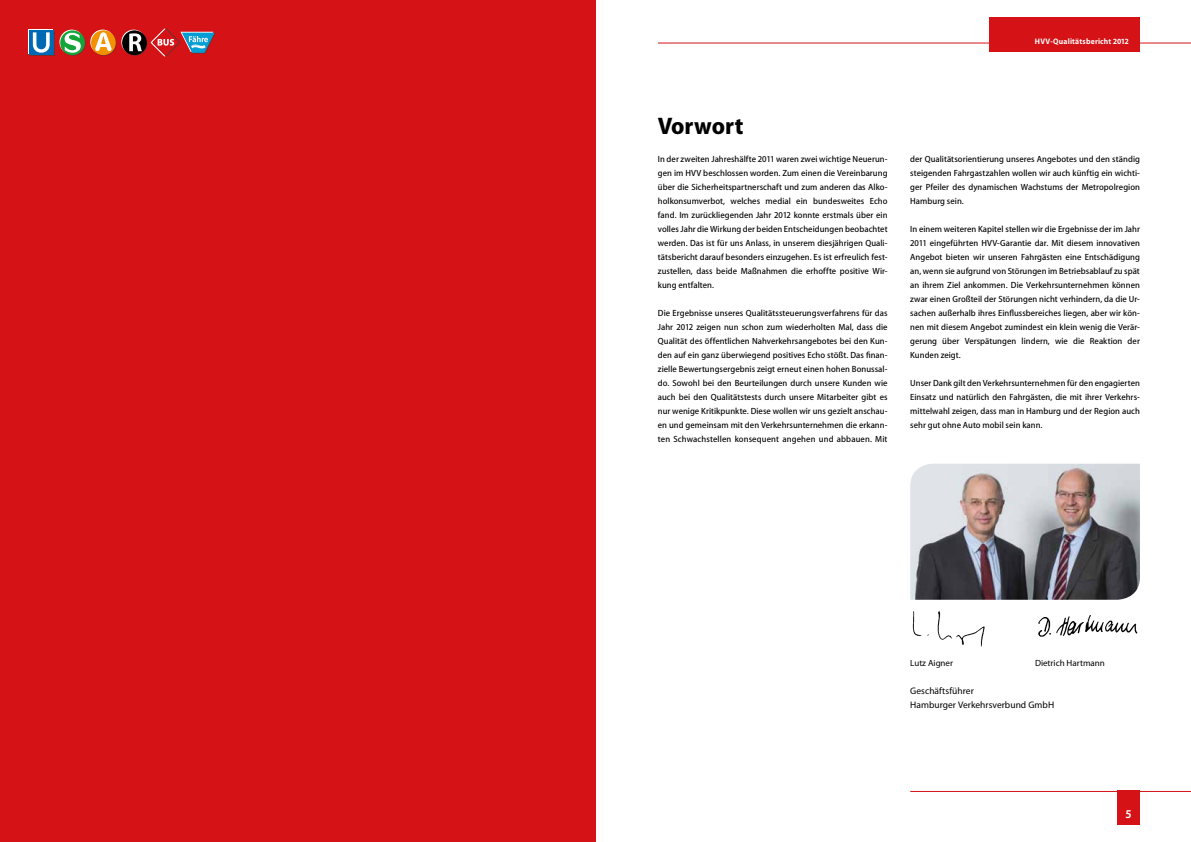
<style>
.page{position:relative;width:1191px;height:842px;background:#fff}
.page>*{position:absolute;margin:0;border:0;box-sizing:border-box;transform-origin:0 0}
.t1{font:700 24px "Myriad MM";color:#000}
.t2{font:12px "Myriad MM";color:#fff}
.t3{font:9.5px/14px "Myriad Pro";letter-spacing:.005em;color:#000}
.t4{font:9px/14px "Myriad MM Light Ziff";letter-spacing:.005em;color:#000;text-align:justify}
.t5{font:9px "Myriad Pro";color:#000}
.t6{font:500 8px "Myriad MM";letter-spacing:.025em;color:#fff}
</style>
<div class="page">
<hr style="left:658px;top:43px;width:533px;height:1px;background:#d51317">
<div style="left:989px;top:17px;width:151px;height:34px;background:#d51317"></div>
<hr style="left:910px;top:791px;width:281px;height:1px;background:#d51317">
<div style="left:1117px;top:791px;width:23px;height:34px;background:#d51317"></div>
<div style="left:0;top:0;width:595px;height:842px;background:#d51317"></div>
<svg style="left:90px;top:30px;width:25px;height:24px"></svg>
<svg style="left:92px;top:31px;width:24px;height:25px"></svg>
<div style="left:91px;top:30px;width:25px;height:25px;background:#f39200;border-radius:50%"></div>
<svg style="left:95px;top:32px;width:16px;height:19px"></svg>
<svg style="left:59px;top:30px;width:25px;height:24px"></svg>
<svg style="left:61px;top:31px;width:25px;height:25px"></svg>
<div style="left:60px;top:30px;width:25px;height:25px;background:#13a538;border-radius:50%"></div>
<svg style="left:64px;top:32px;width:17px;height:21px"></svg>
<svg style="left:151px;top:28px;width:64px;height:29px"></svg>
<svg style="left:121px;top:30px;width:25px;height:24px"></svg>
<svg style="left:123px;top:31px;width:25px;height:25px"></svg>
<div style="left:122px;top:30px;width:25px;height:25px;background:#000;border-radius:50%"></div>
<svg style="left:129px;top:33px;width:13px;height:18px"></svg>
<svg style="left:28px;top:30px;width:24px;height:24px"></svg>
<svg style="left:30px;top:32px;width:24px;height:24px"></svg>
<div style="left:29px;top:31px;width:24px;height:24px;background:#0069b4"></div>
<svg style="left:33px;top:32px;width:17px;height:21px"></svg>
<img style="left:912px;top:611px;width:73px;height:36px">
<img style="left:1038px;top:615px;width:100px;height:22px">
<img style="left:910px;top:464px;width:230px;height:136px">
<p class="t6" style="left:1035px;top:37px;width:95px">HVV-Qualitätsbericht 2012</p>
<h1 class="t1" style="left:658px;top:114px;width:87px">Vorwort</h1>
<p class="t4" style="left:658px;top:152px;width:231px">In der zweiten Jahreshälfte 2011 waren zwei wichtige Neuerun&shy;gen im HVV beschlossen worden. Zum einen die Vereinbarung über die Sicherheitspartnerschaft und zum anderen das Alko&shy;holkonsumverbot, welches medial ein bundesweites Echo fand. Im zurückliegenden Jahr 2012 konnte erstmals über ein volles Jahr die Wirkung der beiden Entscheidungen beobachtet werden. Das ist für uns Anlass, in unserem diesjährigen Quali&shy;tätsbericht darauf besonders einzugehen. Es ist erfreulich fest&shy;zustellen, dass beide Maßnahmen die erhoffte positive Wir&shy;kung entfalten.</p>
<p class="t4" style="left:658px;top:306px;width:231px">Die Ergebnisse unseres Qualitätssteuerungsverfahrens für das Jahr 2012 zeigen nun schon zum wiederholten Mal, dass die Qualität des öffentlichen Nahverkehrsangebotes bei den Kun&shy;den auf ein ganz überwiegend positives Echo stößt. Das finan&shy;zielle Bewertungsergebnis zeigt erneut einen hohen Bonussal&shy;do. Sowohl bei den Beurteilungen durch unsere Kunden wie auch bei den Qualitätstests durch unsere Mitarbeiter gibt es nur wenige Kritikpunkte. Diese wollen wir uns gezielt anschau&shy;en und gemeinsam mit den Verkehrsunternehmen die erkann&shy;ten Schwachstellen konsequent angehen und abbauen. Mit</p>
<p class="t4" style="left:910px;top:152px;width:231px">der Qualitätsorientierung unseres Angebotes und den ständig steigenden Fahrgastzahlen wollen wir auch künftig ein wichti&shy;ger Pfeiler des dynamischen Wachstums der Metropolregion Hamburg sein.</p>
<p class="t4" style="left:910px;top:222px;width:231px">In einem weiteren Kapitel stellen wir die Ergebnisse der im Jahr 2011 eingeführten HVV-Garantie dar. Mit diesem innovativen Angebot bieten wir unseren Fahrgästen eine Entschädigung an, wenn sie aufgrund von Störungen im Betriebsablauf zu spät an ihrem Ziel ankommen. Die Verkehrsunternehmen können zwar einen Großteil der Störungen nicht verhindern, da die Ur&shy;sachen außerhalb ihres Einflussbereiches liegen, aber wir kön&shy;nen mit diesem Angebot zumindest ein klein wenig die Verär&shy;gerung über Verspätungen lindern, wie die Reaktion der Kunden zeigt.</p>
<p class="t4" style="left:910px;top:376px;width:231px">Unser Dank gilt den Verkehrsunternehmen für den engagierten Einsatz und natürlich den Fahrgästen, die mit ihrer Verkehrs&shy;mittelwahl zeigen, dass man in Hamburg und der Region auch sehr gut ohne Auto mobil sein kann.</p>
<p class="t5" style="left:910px;top:658px;width:44px">Lutz Aigner</p>
<p class="t5" style="left:1035px;top:658px;width:71px">Dietrich Hartmann</p>
<p class="t3" style="left:910px;top:684px;width:145px">Geschäftsführer<br>Hamburger Verkehrsverbund GmbH</p>
<h2 class="t2" style="left:1125px;top:808px;width:7px">5</h2>
</div>
